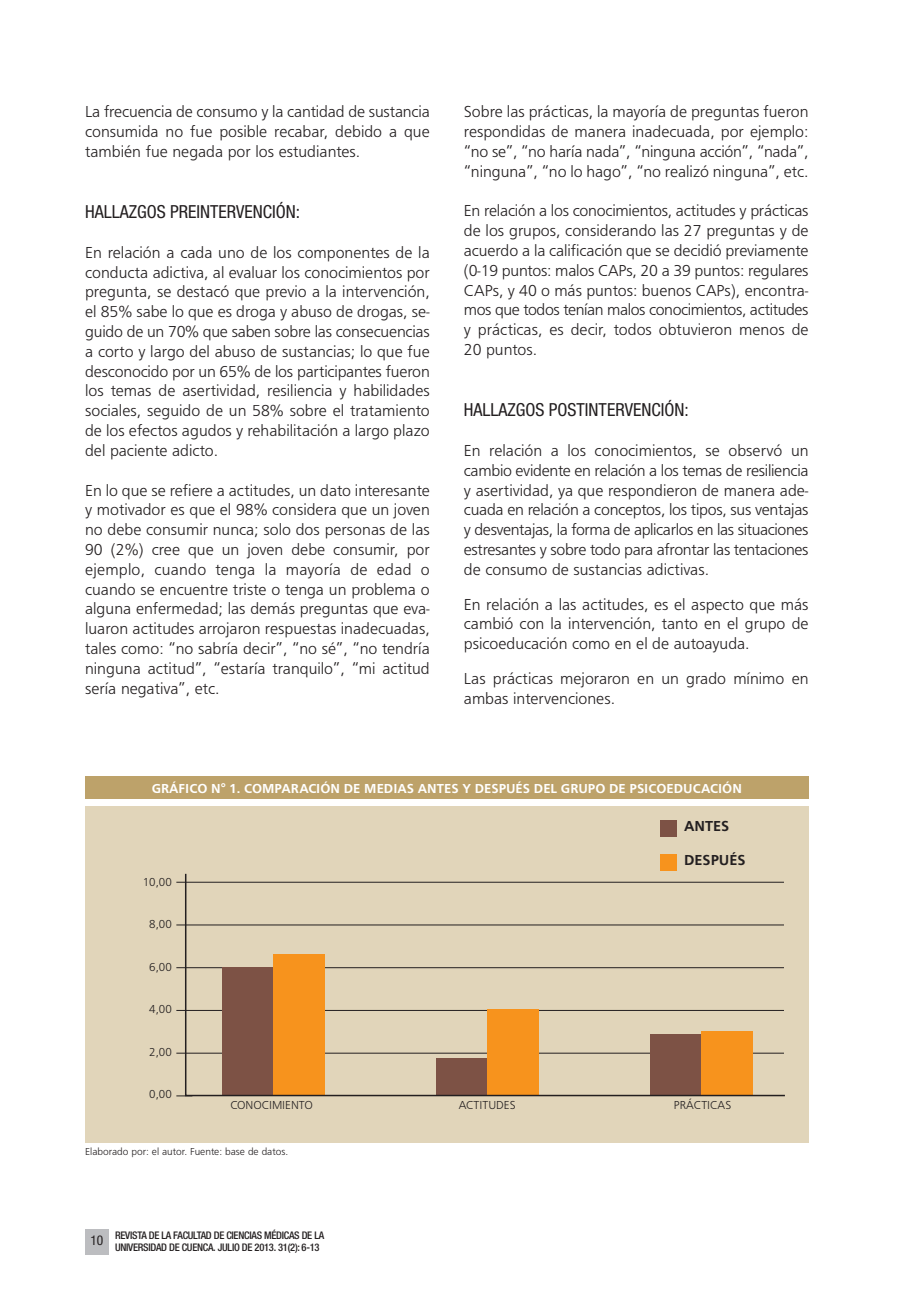
<style>
.page{position:relative;width:915px;height:1306px;background:#fff}
.page>*{position:absolute;margin:0;border:0;box-sizing:border-box;transform-origin:0 0}
.t1{font:condensed 18px "Helvetica Neue LT Std";color:#231f20}
.t2{font:16.5px/19.8px "Frugal Sans Light DTC";color:#231f20;text-align:justify}
.t3{font:15px "Frugal Sans Bold DTC";color:#231f20}
.t4{font:13.5px "Frugal Sans Bold DTC";color:#fff}
.t5{font:condensed 13.5px "Helvetica Neue LT Std";color:#231f20}
.t6{font:12px "Frugal Sans Light DTC";color:#231f20}
.t7{font:500 condensed 10.5px/12.6px "Helvetica Neue LT Std";letter-spacing:-.025em;color:#231f20}
.t8{font:10.5px "Frugal Sans Light DTC";color:#231f20}
</style>
<div class="page">
<div style="left:85px;top:1228px;width:23px;height:26px;background:#bcbdc0"></div>
<div style="left:85px;top:806px;width:723px;height:336px;background:#e1d5ba"></div>
<div style="left:85px;top:776px;width:723px;height:22px;background:#bda26a"></div>
<svg style="left:184px;top:873px;width:601px;height:223px"></svg>
<div style="left:660px;top:820px;width:16px;height:16px;background:#7d5245"></div>
<div style="left:660px;top:854px;width:16px;height:16px;background:#f7931d"></div>
<p class="t2" style="left:85px;top:102px;width:346px">La frecuencia de consumo y la cantidad de sustancia consumida no fue posible recabar, debido a que también fue negada por los estudiantes.</p>
<p class="t1" style="left:85px;top:205px;width:217px">HALLAZGOS PREINTERVENCIÓN:</p>
<p class="t2" style="left:85px;top:242px;width:346px">En relación a cada uno de los componentes de la conducta adictiva, al evaluar los conocimientos por pregunta, se destacó que previo a la intervención, el 85% sabe lo que es droga y abuso de drogas, se&shy;guido de un 70% que saben sobre las consecuencias a corto y largo del abuso de sustancias; lo que fue desconocido por un 65% de los participantes fueron los temas de asertividad, resiliencia y habilidades sociales, seguido de un 58% sobre el tratamiento de los efectos agudos y rehabilitación a largo plazo del paciente adicto.</p>
<p class="t2" style="left:85px;top:480px;width:346px">En lo que se refiere a actitudes, un dato interesante y motivador es que el 98% considera que un joven no debe consumir nunca; solo dos personas de las 90 (2%) cree que un joven debe consumir, por ejemplo, cuando tenga la mayoría de edad o cuando se encuentre triste o tenga un problema o alguna enfermedad; las demás preguntas que eva&shy;luaron actitudes arrojaron respuestas inadecuadas, tales como: “no sabría decir”, “no sé”, “no tendría ninguna actitud”, “estaría tranquilo”, “mi actitud sería negativa”, etc.</p>
<p class="t2" style="left:463px;top:102px;width:346px">Sobre las prácticas, la mayoría de preguntas fueron respondidas de manera inadecuada, por ejemplo: “no se”, “no haría nada”, “ninguna acción”, “nada”, “ninguna”, “no lo hago”, “no realizó ninguna”, etc.</p>
<p class="t2" style="left:463px;top:201px;width:346px">En relación a los conocimientos, actitudes y prácticas de los grupos, considerando las 27 preguntas y de acuerdo a la calificación que se decidió previamente (0-19 puntos: malos CAPs, 20 a 39 puntos: regulares CAPs, y 40 o más puntos: buenos CAPs), encontra&shy;mos que todos tenían malos conocimientos, actitudes y prácticas, es decir, todos obtuvieron menos de 20 puntos.</p>
<p class="t1" style="left:463px;top:403px;width:226px">HALLAZGOS POSTINTERVENCIÓN:</p>
<p class="t2" style="left:463px;top:440px;width:346px">En relación a los conocimientos, se observó un cambio evidente en relación a los temas de resiliencia y asertividad, ya que respondieron de manera ade&shy;cuada en relación a conceptos, los tipos, sus ventajas y desventajas, la forma de aplicarlos en las situaciones estresantes y sobre todo para afrontar las tentaciones de consumo de sustancias adictivas.</p>
<p class="t2" style="left:463px;top:594px;width:346px">En relación a las actitudes, es el aspecto que más cambió con la intervención, tanto en el grupo de psicoeducación como en el de autoayuda.</p>
<p class="t2" style="left:463px;top:668px;width:346px">Las prácticas mejoraron en un grado mínimo en ambas intervenciones.</p>
<p class="t4" style="left:152px;top:780px;width:591px">GRÁFICO N° 1. COMPARACIÓN DE MEDIAS ANTES Y DESPUÉS DEL GRUPO DE PSICOEDUCACIÓN</p>
<p class="t3" style="left:683px;top:817px;width:47px">ANTES</p>
<p class="t6" style="left:143px;top:874px;width:30px">10,00</p>
<p class="t6" style="left:149px;top:917px;width:24px">8,00</p>
<p class="t6" style="left:149px;top:959px;width:24px">6,00</p>
<p class="t6" style="left:149px;top:1002px;width:24px">4,00</p>
<p class="t6" style="left:149px;top:1044px;width:24px">2,00</p>
<p class="t6" style="left:149px;top:1086px;width:24px">0,00</p>
<p class="t6" style="left:230px;top:1097px;width:84px">CONOCIMIENTO</p>
<p class="t8" style="left:85px;top:1144px;width:204px">Elaborado por: el autor. Fuente: base de datos.</p>
<p class="t5" style="left:90px;top:1235px;width:14px">10</p>
<p class="t7" style="left:115px;top:1229px;width:210px">REVISTA DE LA FACULTAD DE CIENCIAS MÉDICAS DE LA<br>UNIVERSIDAD DE CUENCA. JULIO DE 2013. 31(2): 6-13</p>
<p class="t3" style="left:683px;top:851px;width:63px">DESPUÉS</p>
<p class="t6" style="left:458px;top:1097px;width:58px">ACTITUDES</p>
<p class="t6" style="left:673px;top:1097px;width:59px">PRÁCTICAS</p>
</div>
